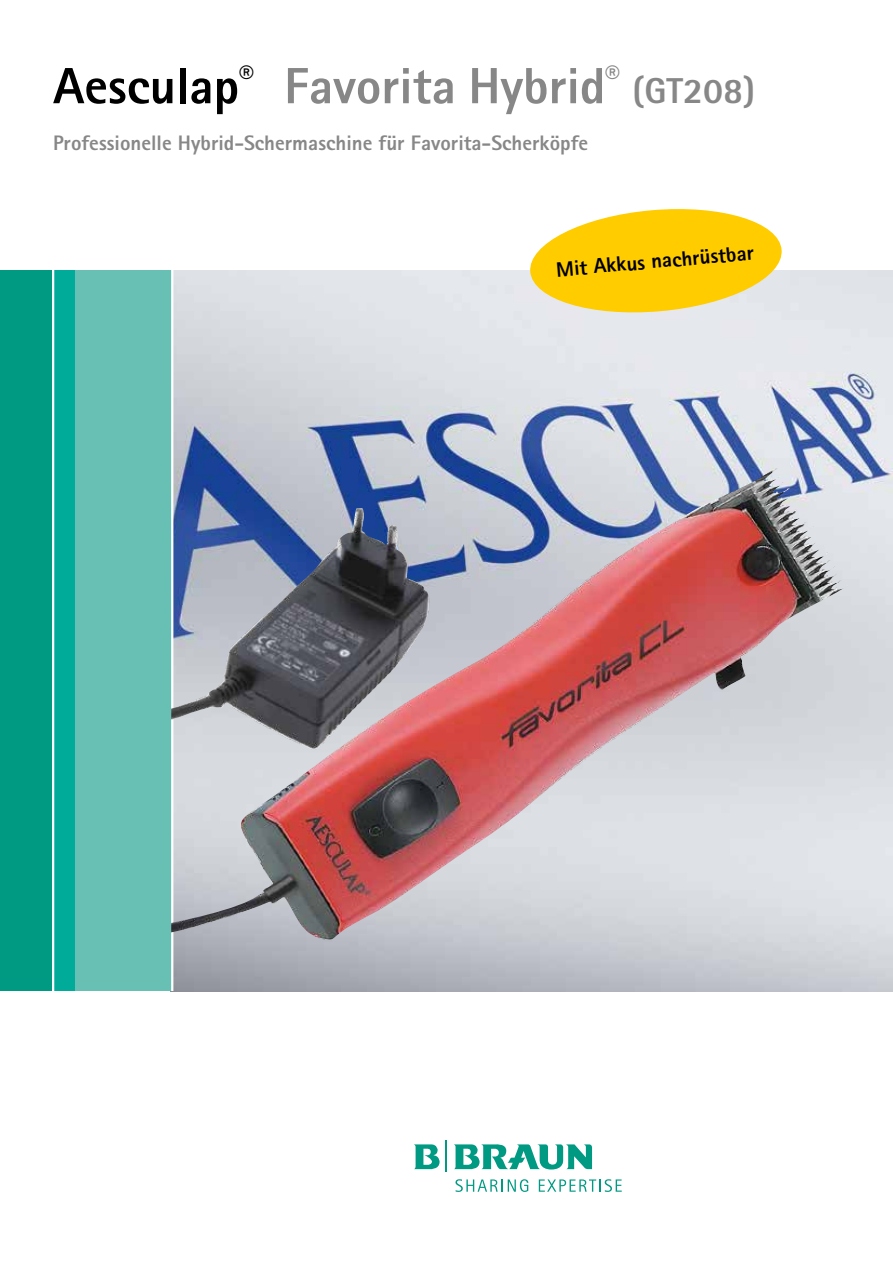
<style>
.page{position:relative;width:893px;height:1263px;background:#fff}
.page>*{position:absolute;margin:0;border:0;box-sizing:border-box;transform-origin:0 0}
.t1{font:800 51px "Rotis Sans Serif Pro";color:#878787}
.t2{font:800 36px "Rotis Sans Serif Pro";color:#878787}
.t3{font:800 21px "Rotis Sans Serif Pro";color:#878787}
.t4{font:800 21px "Rotis Sans Serif Pro";color:#000}
.s1{color:#000}
</style>
<div class="page">
<svg style="left:455px;top:1179px;width:73px;height:13px"></svg>
<svg style="left:539px;top:1179px;width:83px;height:13px"></svg>
<svg style="left:414px;top:1144px;width:26px;height:25px"></svg>
<svg style="left:454px;top:1144px;width:138px;height:25px"></svg>
<hr style="left:446px;top:1141px;width:1px;height:31px;background:#009982">
<img style="left:173px;top:271px;width:720px;height:720px">
<div style="left:0;top:271px;width:53px;height:720px;background:#009982"></div>
<div style="left:53px;top:271px;width:24px;height:720px;background:#00ab9a"></div>
<div style="left:75px;top:271px;width:96px;height:720px;background:#68c0b4"></div>
<hr style="left:52px;top:268px;width:2px;height:723px;background:#fff">
<svg style="left:528px;top:209px;width:256px;height:108px;background:#fad642"></svg>
<img style="left:171px;top:468px;width:673px;height:472px">
<h1 class="t1" style="left:53px;top:53px;width:568px"><span class="s1">Aesculap</span><sup>®</sup> Favorita Hybrid<sup>®</sup></h1>
<h2 class="t2" style="left:632px;top:68px;width:124px">(GT208)</h2>
<p class="t3" style="left:53px;top:129px;width:537px">Professionelle Hybrid-Schermaschine für Favorita-Scherköpfe</p>
<p class="t4" style="left:555px;top:256px;width:200px;rotate:-5deg">Mit Akkus nachrüstbar</p>
</div>
